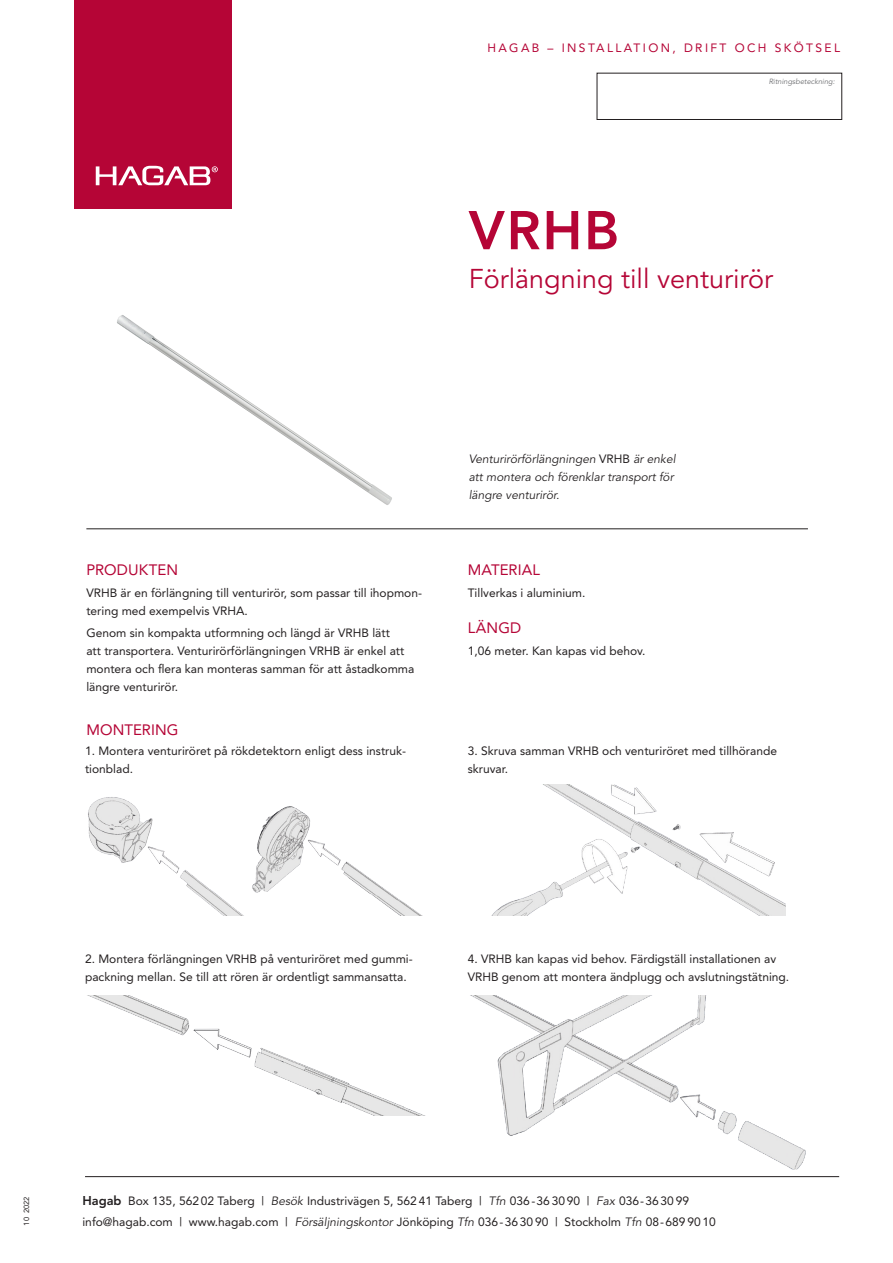
<style>
.page{position:relative;width:893px;height:1263px;background:#fff}
.page>*{position:absolute;margin:0;border:0;box-sizing:border-box;transform-origin:0 0}
.t1{font:800 54px "Avenir LT Std";color:#b50536}
.t2{font:27px "Avenir LT Std";color:#b50536}
.Datablad_-_mellanrub{font:15px "Avenir LT Std";letter-spacing:.005em;color:#b50536}
.Datablad_-_mellanrub-2{font:12px/18px "Avenir LT Std";color:#231f20}
.Datablad_-_brödtext{font:12px/18px "Avenir LT Std";color:#231f20}
.Datablad_-_bröd_kurs{font:italic 12px/18px "Avenir LT Std";color:#231f20}
.t3{font:12px "Avenir LT Std";letter-spacing:.2em;color:#b50536}
.t4{font:italic 7.5px "Avenir LT Std";color:#6c6d70}
.t5{font:7.5px "Avenir LT Std";color:#231f20}
.s1{font-style:normal}
.s2{font-weight:800;font-size:12.75px}
.s3{font-style:italic}
</style>
<div class="page">
<div style="left:74px;top:0;width:158px;height:209px;background:#b50536"></div>
<svg style="left:96px;top:166px;width:122px;height:19px"></svg>
<hr style="left:86px;top:528px;width:722px;height:1px;background:#231f20">
<hr style="left:85px;top:1176px;width:754px;height:1px;background:#231f20">
<img style="left:117px;top:315px;width:275px;height:190px">
<img style="left:88px;top:797px;width:333px;height:118px">
<img style="left:87px;top:995px;width:338px;height:121px">
<img style="left:492px;top:784px;width:293px;height:131px">
<img style="left:470px;top:995px;width:336px;height:174px">
<div style="left:597px;top:73px;width:245px;height:47px;border:1px solid #231f20"></div>
<p class="t3" style="left:487px;top:40px;width:354px">HAGAB – INSTALLATION, DRIFT OCH SKÖTSEL</p>
<p class="t4" style="left:769px;top:77px;width:68px">Ritningsbeteckning:</p>
<p class="t1" style="left:469px;top:199px;width:152px">VRHB</p>
<p class="t2" style="left:469px;top:263px;width:306px">Förlängning till venturirör</p>
<p class="Datablad_-_mellanrub" style="left:86px;top:561px;width:93px">PRODUKTEN</p>
<p class="Datablad_-_mellanrub-2" style="left:86px;top:584px;width:337px">VRHB är en förlängning till venturirör, som passar till ihopmon&shy;tering med exempelvis VRHA.</p>
<p class="Datablad_-_mellanrub-2" style="left:86px;top:624px;width:330px">Genom sin kompakta utformning och längd är VRHB lätt<br>att transportera. Venturirörförlängningen VRHB är enkel att montera och flera kan monteras samman för att åstadkomma längre venturirör.</p>
<p class="Datablad_-_mellanrub" style="left:86px;top:721px;width:94px">MONTERING</p>
<p class="Datablad_-_brödtext" style="left:85px;top:741px;width:323px">1. Montera venturiröret på rökdetektorn enligt dess instruk&shy;tionblad.</p>
<p class="Datablad_-_bröd_kurs" style="left:469px;top:450px;width:208px">Venturirörförlängningen <span class="s1">VRHB</span> är enkel att montera och förenklar transport för längre venturirör.</p>
<p class="Datablad_-_mellanrub" style="left:468px;top:561px;width:74px">MATERIAL</p>
<p class="Datablad_-_brödtext" style="left:468px;top:584px;width:119px">Tillverkas i aluminium.</p>
<p class="Datablad_-_mellanrub" style="left:468px;top:619px;width:55px">LÄNGD</p>
<p class="Datablad_-_brödtext" style="left:468px;top:642px;width:179px">1,06 meter. Kan kapas vid behov.</p>
<p class="Datablad_-_brödtext" style="left:468px;top:741px;width:311px">3. Skruva samman VRHB och venturiröret med tillhörande skruvar.</p>
<p class="Datablad_-_brödtext" style="left:85px;top:950px;width:329px">2. Montera förlängningen VRHB på venturiröret med gummi&shy;packning mellan. Se till att rören är ordentligt sammansatta.</p>
<p class="Datablad_-_brödtext" style="left:468px;top:950px;width:323px">4. VRHB kan kapas vid behov. Färdigställ installationen av<br>VRHB genom att montera ändplugg och avslutningstätning.</p>
<p class="t5" style="left:22px;top:1225px;width:31px;rotate:-90deg">10 2022</p>
<p class="Datablad_-_mellanrub-2" style="left:82px;top:1192px;width:608px"><span class="s2">Hagab</span> Box 135, 562 02 Taberg <sup>|</sup> <span class="s3">Besök</span> Industrivägen 5, 562 41 Taberg <sup>|</sup> <span class="s3">Tfn</span> 036 -36 30 90 <sup>|</sup> <span class="s3">Fax</span> 036-36 30 99</p>
<p class="Datablad_-_mellanrub-2" style="left:82px;top:1212px;width:477px">info@hagab.com <sup>|</sup> www.hagab.com <sup>|</sup> <span class="s3">Försäljningskontor</span> Jönköping <span class="s3">Tfn</span> 036-36 30 90 <sup>|</sup></p>
<p class="Datablad_-_mellanrub-2" style="left:564px;top:1212px;width:153px">Stockholm <span class="s3">Tfn</span> 08-689 90 10</p>
</div>
